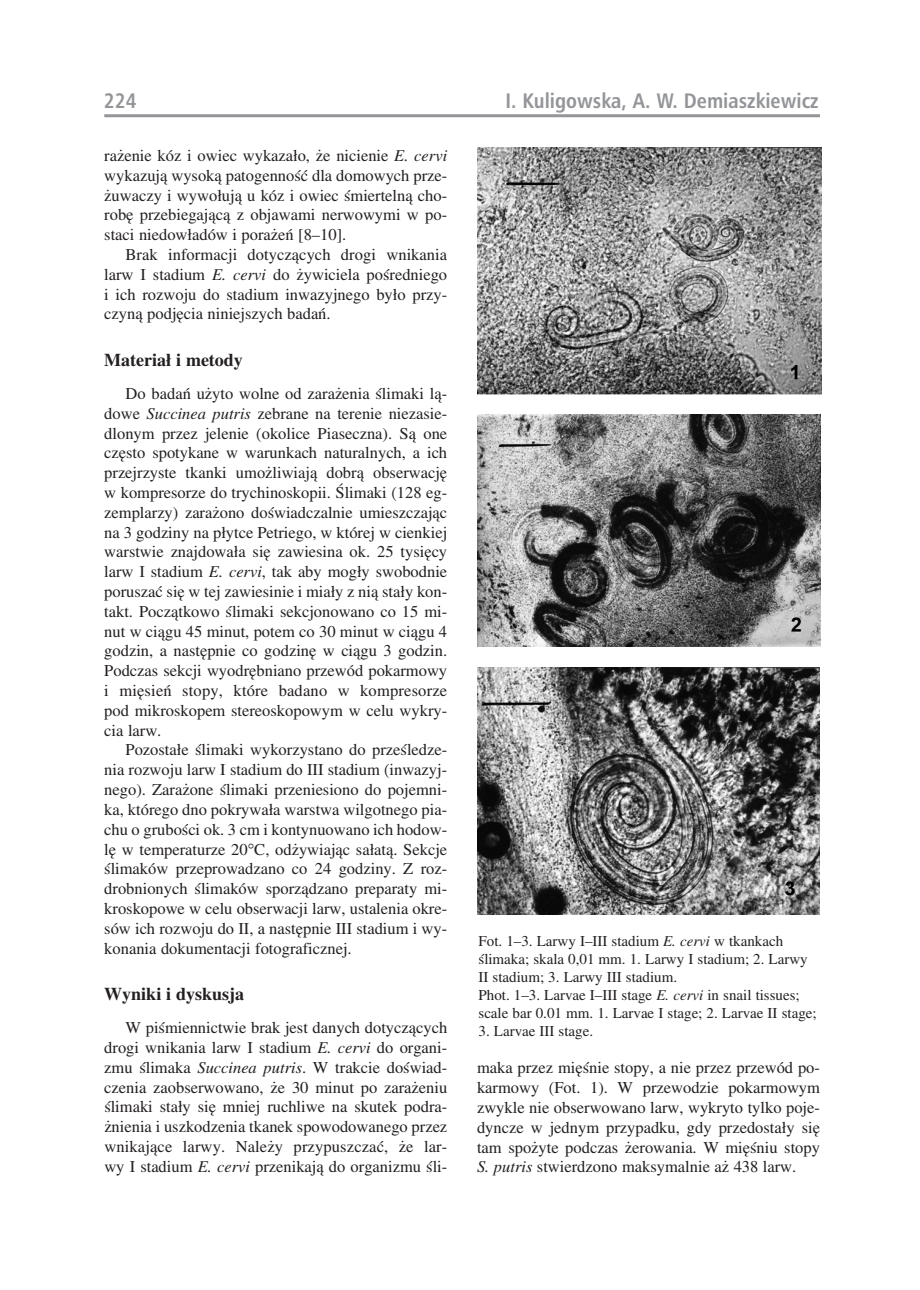
<style>
.page{position:relative;width:920px;height:1290px;background:#fff}
.page>*{position:absolute;margin:0;border:0;box-sizing:border-box;transform-origin:0 0}
.t1{font:21px "Humnst 777 Cn PL Bold A";color:#939598}
.t2{font:700 18px "Toronto";color:#231f20}
.t3{font:16.5px/19.8px "Toronto";color:#231f20;text-align:justify}
.t4{font:15px/18px "Toronto";color:#231f20}
.s1{font-style:italic}
.s2{font-family:"Times New Roman"}
</style>
<div class="page">
<hr style="left:104px;top:114px;width:716px;height:3px;background:#939598">
<img style="left:477px;top:148px;width:344px;height:246px">
<div style="left:477px;top:409px;width:344px;height:240px;background:linear-gradient(to right,#fff,#fff)"></div>
<img style="left:477px;top:415px;width:343px;height:231px">
<img style="left:477px;top:667px;width:342px;height:248px">
<p class="t1" style="left:104px;top:88px;width:34px">224</p>
<p class="t1" style="left:506px;top:88px;width:315px">I. Kuligowska, A. W. Demiaszkiewicz</p>
<p class="t3" style="left:104px;top:145px;width:344px">rażenie kóz i owiec wykazało, że nicienie <span class="s1">E. cervi </span>wykazują wysoką patogenność dla domowych prze&shy;żuwaczy i wywołują u kóz i owiec śmiertelną cho&shy;robę przebiegającą z objawami nerwowymi w po&shy;staci niedowładów i porażeń [8–10].</p>
<p class="t3" style="left:104px;top:244px;width:344px;text-indent:21px">Brak informacji dotyczących drogi wnikania larw I stadium <span class="s1">E. cervi</span> do żywiciela pośredniego i ich rozwoju do stadium inwazyjnego było przy&shy;czyną podjęcia niniejszych badań.</p>
<p class="t2" style="left:104px;top:349px;width:140px">Materiał i metody</p>
<p class="t3" style="left:104px;top:383px;width:344px;text-indent:21px">Do badań użyto wolne od zarażenia ślimaki lą&shy;dowe <span class="s1">Succinea putris</span> zebrane na terenie niezasie&shy;dlonym przez jelenie (okolice Piaseczna). Są one często spotykane w warunkach naturalnych, a ich przejrzyste tkanki umożliwiają dobrą obserwację w kompresorze do trychinoskopii. Ślimaki (128 eg&shy;zemplarzy) zarażono doświadczalnie umieszczając na 3 godziny na płytce Petriego, w której w cienkiej warstwie znajdowała się zawiesina ok. 25 tysięcy larw I stadium <span class="s1">E. cervi</span>, tak aby mogły swobodnie poruszać się w tej zawiesinie i miały z nią stały kon&shy;takt. Początkowo ślimaki sekcjonowano co 15 mi&shy;nut w ciągu 45 minut, potem co 30 minut w ciągu 4 godzin, a następnie co godzinę w ciągu 3 godzin.<br>Podczas sekcji wyodrębniano przewód pokarmowy i mięsień stopy, które badano w kompresorze pod mikroskopem stereoskopowym w celu wykry&shy;cia larw.</p>
<p class="t3" style="left:104px;top:740px;width:344px;text-indent:21px">Pozostałe ślimaki wykorzystano do prześledze&shy;nia rozwoju larw I stadium do III stadium (inwazyj&shy;nego). Zarażone ślimaki przeniesiono do pojemni&shy;ka, którego dno pokrywała warstwa wilgotnego pia&shy;chu o grubości ok. 3 cm i kontynuowano ich hodow&shy;lę w temperaturze 20<span class="s2">°</span>C, odżywiając sałatą. Sekcje ślimaków przeprowadzano co 24 godziny. Z roz&shy;drobnionych ślimaków sporządzano preparaty mi&shy;kroskopowe w celu obserwacji larw, ustalenia okre&shy;sów ich rozwoju do II, a następnie III stadium i wy&shy;konania dokumentacji fotograficznej.</p>
<p class="t2" style="left:104px;top:983px;width:141px">Wyniki i dyskusja</p>
<p class="t3" style="left:104px;top:1017px;width:344px;text-indent:21px">W piśmiennictwie brak jest danych dotyczących drogi wnikania larw I stadium <span class="s1">E. cervi</span> do organi&shy;zmu ślimaka <span class="s1">Succinea putris</span>. W trakcie doświad&shy;czenia zaobserwowano, że 30 minut po zarażeniu ślimaki stały się mniej ruchliwe na skutek podra&shy;żnienia i uszkodzenia tkanek spowodowanego przez wnikające larwy. Należy przypuszczać, że lar&shy;wy I stadium <span class="s1">E. cervi</span> przenikają do organizmu śli-</p>
<p class="t4" style="left:478px;top:932px;width:340px">Fot. 1–3. Larwy I–III stadium <span class="s1">E. cervi</span> w tkankach ślimaka; skala 0,01 mm. 1. Larwy I stadium; 2. Larwy II stadium; 3. Larwy III stadium.<br>Phot. 1–3. Larvae I–III stage <span class="s1">E. cervi</span> in snail tissues; scale bar 0.01 mm. 1. Larvae I stage; 2. Larvae II stage;</p>
<p class="t4" style="left:478px;top:1022px;width:116px">3. Larvae III stage.</p>
<p class="t3" style="left:477px;top:1058px;width:344px">maka przez mięśnie stopy, a nie przez przewód po&shy;karmowy (Fot. 1). W przewodzie pokarmowym zwykle nie obserwowano larw, wykryto tylko poje&shy;dyncze w jednym przypadku, gdy przedostały się tam spożyte podczas żerowania. W mięśniu stopy <span class="s1">S. putris</span> stwierdzono maksymalnie aż 438 larw.</p>
</div>
